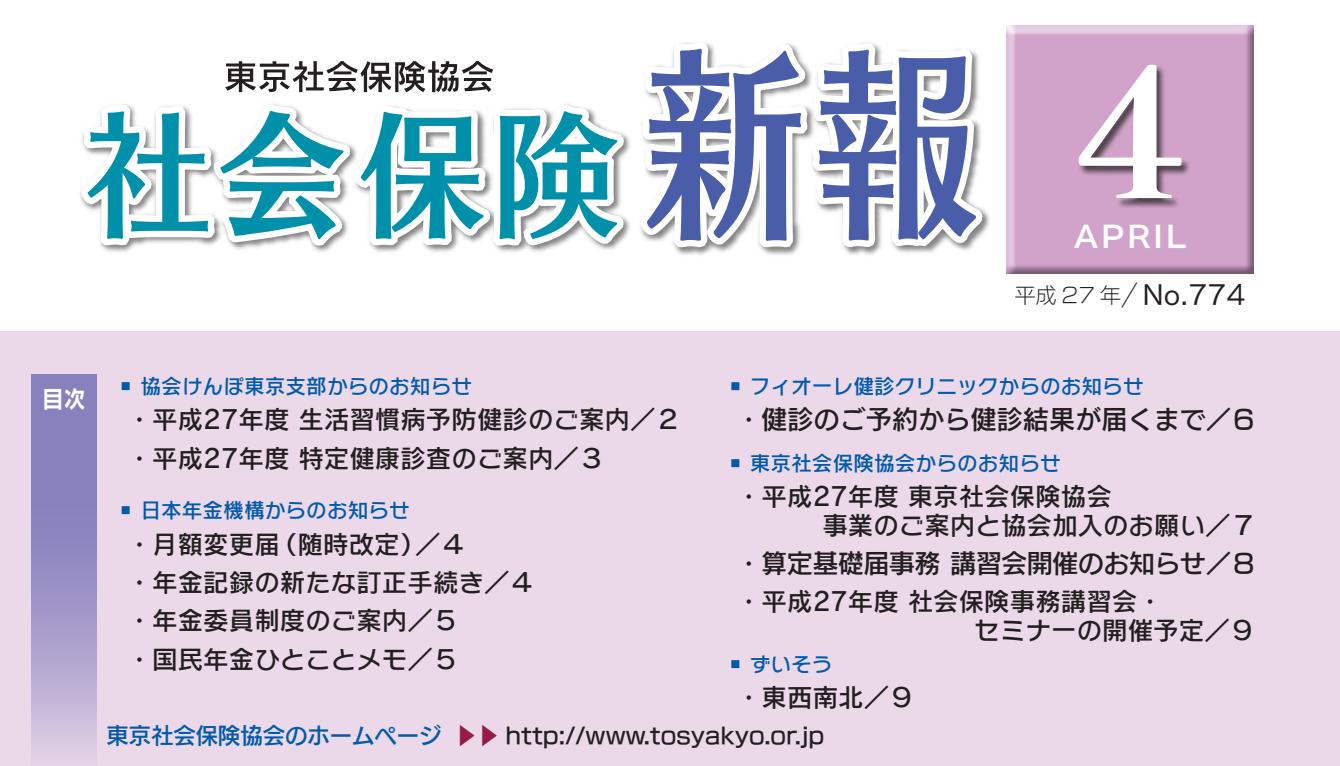
<style>
.page{position:relative;width:1340px;height:766px;background:#fff}
.page>*{position:absolute;margin:0;border:0;box-sizing:border-box;transform-origin:0 0}
.t1{font:175.5px "Matisse V Pro B";color:#fff}
.t2{font:30.38px "New Cezanne Pro DB";letter-spacing:.1em;color:#fff}
.t3{font:27px "New Cezanne Pro M";color:#231f20}
.t4{font:25.43px/38.2px "Rodin NTLG Pro DB";color:#231f20}
.t5{font:25.43px "New Rodin Pro DB";letter-spacing:.025em;color:#231f20}
.t6{font:25.43px "New Rodin Pro DB";color:#231f20}
.t7{font:22.28px "New Rodin Pro DB";color:#231f20}
.t8{font:20.7px "Rodin NTLG Pro DB";color:#015aaa}
.s1{font-family:"Rodin NTLG Pro B";font-size:23.85px;color:#fff}
.s2{font-size:28.8px}
.s3{font-family:"New Rodin Pro L";font-size:20.7px}
.s4{font-family:"New Rodin Pro L";font-size:28.8px}
.s5{font-family:"Rodin NTLG Pro DB"}
.s6{color:#015aaa}
.s7{color:#971b44}
</style>
<div class="page">
<img style="left:1006px;top:26px;width:247px;height:247px">
<div style="left:0;top:332px;width:1339px;height:433px;background:#ebd9ea"></div>
<svg style="left:31px;top:374px;width:65px;height:380px;background:#9e95c7"></svg>
<div style="left:1077px;top:64px;width:114px;height:144px;background:#231f20;opacity:.75"></div>
<svg style="left:80px;top:43px;width:908px;height:212px"></svg>
<p class="t8" style="left:42px;top:372px;width:431px"><span class="s1">目次</span> <span class="s2">▪</span>協会けんぽ東京支部からのお知らせ</p>
<p class="t4" style="left:127px;top:399px;width:556px">・平成27年度 生活習慣病予防健診のご案内／２・平成27年度 特定健康診査のご案内／３</p>
<p class="t8" style="left:112px;top:497px;width:300px"><span class="s2">▪</span>日本年金機構からのお知らせ</p>
<p class="t4" style="left:127px;top:524px;width:410px">・月額変更届（随時改定）／４<br>・年金記録の新たな訂正手続き／４・年金委員制度のご案内／５<br>・国民年金ひとことメモ／５</p>
<h1 class="t1" style="left:1072px;top:19px;width:117px">4</h1>
<p class="t2" style="left:1073px;top:210px;width:114px">APRIL</p>
<p class="t3" style="left:1015px;top:271px;width:232px"><span class="s3">平成 27 年</span><span class="s4">／</span> No.774</p>
<p class="t8" style="left:721px;top:372px;width:424px"><span class="s2">▪</span>フィオーレ健診クリニックからのお知らせ</p>
<p class="t5" style="left:736px;top:398px;width:522px"><span class="s5">・</span>健診のご予約から健診結果が届くまで／６</p>
<p class="t8" style="left:721px;top:449px;width:341px"><span class="s2">▪</span>東京社会保険協会からのお知らせ</p>
<p class="t4" style="left:822px;top:481px;width:435px;line-height:28.8px;text-indent:-86px">・平成27年度 東京社会保険協会<br>事業のご案内と協会加入のお願い／７</p>
<p class="t6" style="left:736px;top:541px;width:522px"><span class="s5">・</span>算定基礎届事務講習会開催のお知らせ／８</p>
<p class="t4" style="left:974px;top:586px;width:282px;line-height:28.8px;text-indent:-238px">・平成27年度 社会保険事務講習会・<br>セミナーの開催予定／９</p>
<p class="t8" style="left:721px;top:650px;width:113px"><span class="s2">▪</span>ずいそう</p>
<p class="t4" style="left:736px;top:677px;width:180px">・東西南北／９</p>
<p class="t7" style="left:106px;top:716px;width:719px"><span class="s6">東京社会保険協会のホームページ</span> <span class="s7">▶▶</span> http://www.tosyakyo.or.jp</p>
</div>
